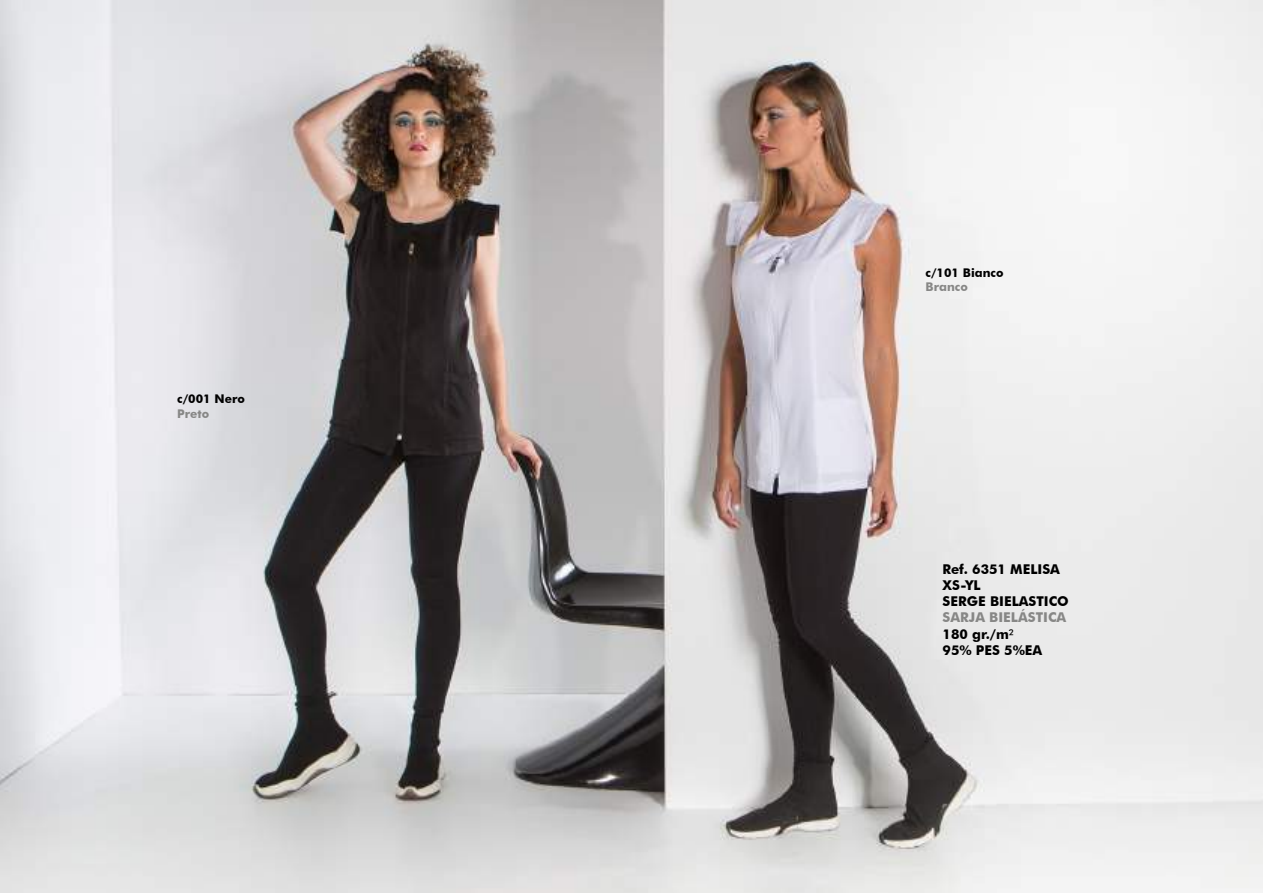
<style>
.page{position:relative;width:1263px;height:893px;background:#fff}
.page>*{position:absolute;margin:0;border:0;box-sizing:border-box;transform-origin:0 0}
.t1{font:700 13.5px/16.2px "Futura BT";color:#000}
.t2{font:700 12px "Futura BT";color:#000}
.t3{font:700 12px "Futura BT";color:#878786}
.s1{color:#878786}
.s2{font-weight:500}
</style>
<div class="page">
<img style="left:0;top:0;width:1263px;height:893px">
<p class="t2" style="left:177px;top:392px;width:69px">c/001 Nero</p>
<p class="t3" style="left:177px;top:406px;width:34px">Preto</p>
<p class="t2" style="left:926px;top:265px;width:79px">c/101 Bianco</p>
<p class="t3" style="left:926px;top:280px;width:44px">Branco</p>
<p class="t1" style="left:943px;top:561px;width:128px">Ref. 6351 MELISA<br>XS-YL<br>SERGE BIELASTICO</p>
<p class="t1" style="left:943px;top:609px;width:125px"><span class="s1">SARJA BIELÁSTICA<br></span>180 gr./m<span class="s2">²<br></span>95% PES 5%EA</p>
</div>
